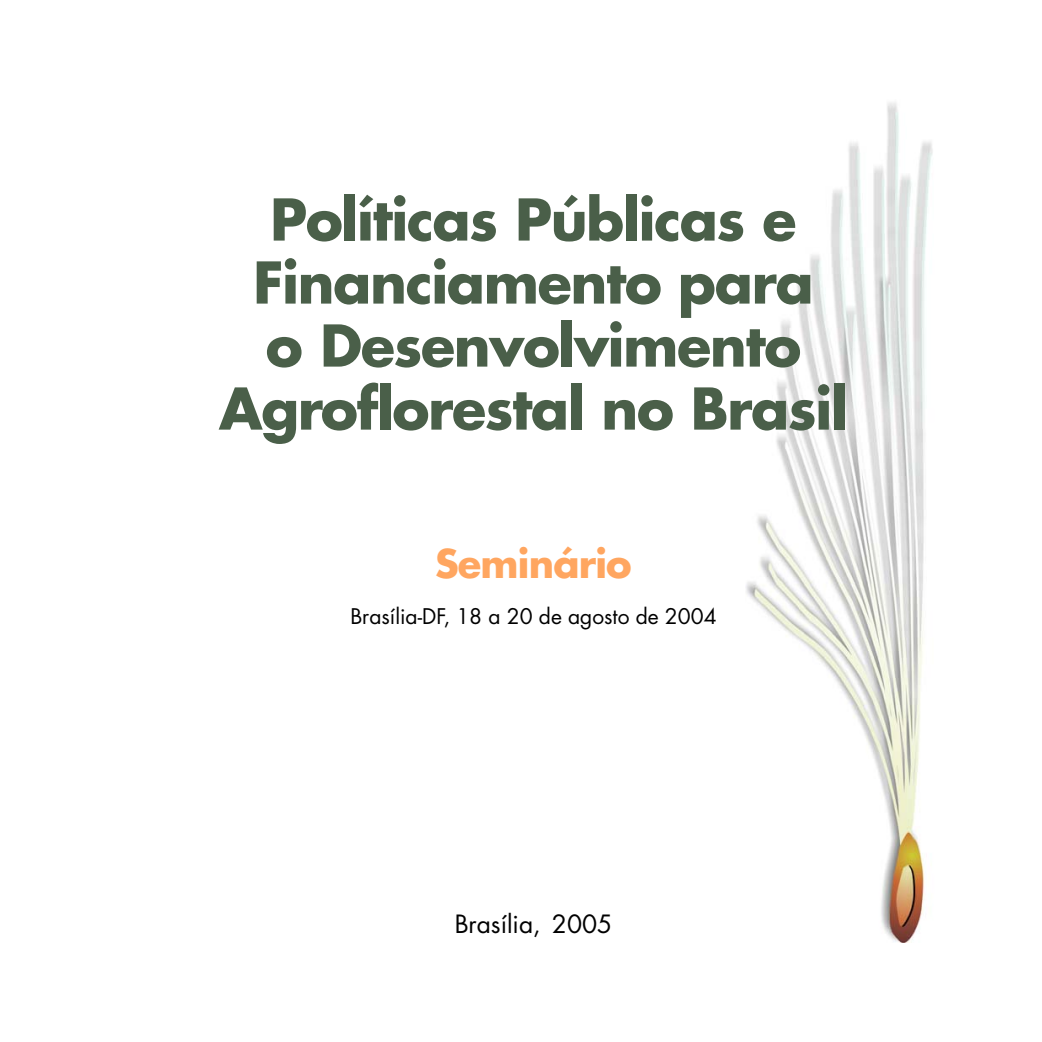
<style>
.page{position:relative;width:1042px;height:1042px;background:#fff}
.page>*{position:absolute;margin:0;border:0;box-sizing:border-box;transform-origin:0 0}
.t1{font:700 56px/63px "Futura";letter-spacing:-.025em;color:#4a5f49;text-align:center}
.t2{font:700 38.5px "Futura";letter-spacing:-.02em;color:#ffa660}
.t3{font:24.5px "Futura";color:#000}
.t4{font:21px "Futura";color:#000}
</style>
<div class="page">
<img style="left:746px;top:102px;width:187px;height:841px">
<p class="t1" style="left:219px;top:193px;width:630px">Políticas Públicas e<br>Financiamento para<br>o Desenvolvimento<br>Agroflorestal no Brasil</p>
<p class="t2" style="left:435px;top:546px;width:198px">Seminário</p>
<p class="t4" style="left:350px;top:606px;width:368px">Brasília-DF, 18 a 20 de agosto de 2004</p>
<p class="t3" style="left:455px;top:913px;width:159px">Brasília, 2005</p>
</div>
